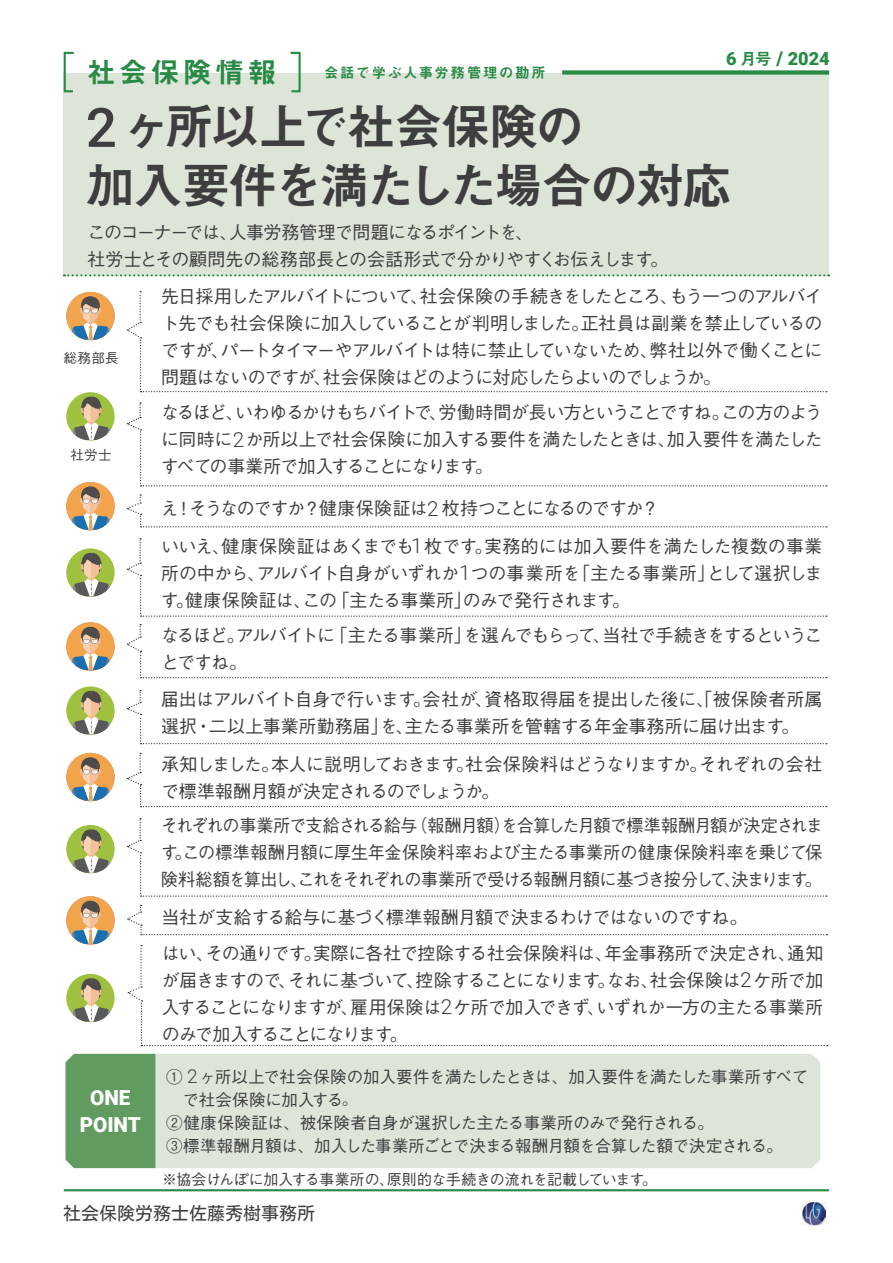
<style>
.page{position:relative;width:893px;height:1263px;background:#fff}
.page>*{position:absolute;margin:0;border:0;box-sizing:border-box;transform-origin:0 0}
.t1{font:49.5px/58.5px "Midashi Go Pr 6 N MB31 90 msp RKSJ H";letter-spacing:-.065em;color:#3e3e3f}
.t2{font:28.8px "Midashi Go Pr 6 N MB31 90 msp RKSJ H";letter-spacing:.115em;color:#298a46}
.t3{font:900 20.7px/27px "Roboto";letter-spacing:-.005em;color:#fff;text-align:center}
.t4{font:900 18.15px "Roboto";color:#298a46}
.t5{font:18px/27px "Gothic BBB Pr 6 N Medium 90 msp RKSJ H";letter-spacing:-.05em;color:#3e3e3f}
.t6{font:18px/37.7px "Gothic BBB Pr 6 N Medium 90 msp RKSJ H";letter-spacing:-.025em;color:#3e3e3f}
.t7{font:18px/36px "Gothic BBB Pr 6 N Medium 90 msp RKSJ H";letter-spacing:-.03em;color:#3e3e3f}
.t8{font:18px/27px "Gothic BBB Pr 6 N Medium 90 msp RKSJ H";letter-spacing:-.075em;color:#3e3e3f}
.t9{font:18px "Motoya L Cedar W3 90 ms RKSJ H";color:#3f3f40}
.t10{font:17.7px/27px "Gothic BBB Pr 6 N Medium 90 msp RKSJ H";letter-spacing:-.09em;color:#3e3e3f;text-align:justify}
.t11{font:16.5px/22.8px "Gothic BBB Pr 6 N Medium 90 msp RKSJ H";letter-spacing:-.025em;color:#3e3e3f}
.t12{font:15px "Gothic BBB Pr 6 N Medium 90 msp RKSJ H";letter-spacing:-.03em;color:#3e3e3f}
.t13{font:14.4px "Midashi Go Pr 6 N MB31 90 msp RKSJ H";letter-spacing:.115em;color:#298a46}
.t14{font:13.5px "Gothic BBB Pr 6 N Medium 90 msp RKSJ H";letter-spacing:.025em;color:#3e3e3f}
.s1{font-family:"Midashi Go Pr 6 N MB31 90 msp RKSJ H";font-weight:400;font-size:16.5px}
.s2{font-size:18.9px}
.s3{font-family:"Roboto";font-weight:500;font-size:54.45px}
.s4{font-family:"Roboto";font-weight:300;font-size:20.7px}
.s5{font-family:"Roboto";font-weight:300;font-size:18.9px}
.s6{font-size:15px}
</style>
<div class="page">
<img style="left:802px;top:1202px;width:23px;height:23px">
<div style="left:64px;top:73px;width:765px;height:202px;background:#dce5d8"></div>
<svg style="left:64px;top:274px;width:765px;height:3px"></svg>
<div style="left:562px;top:70px;width:267px;height:5px;background:#298a46"></div>
<svg style="left:63px;top:51px;width:11px;height:42px"></svg>
<svg style="left:290px;top:51px;width:11px;height:42px"></svg>
<hr style="left:64px;top:1189px;width:765px;height:2px;background:#298a46">
<div style="left:155px;top:1054px;width:665px;height:114px;background:#dce5d8"></div>
<svg style="left:127px;top:291px;width:700px;height:101px"></svg>
<svg style="left:127px;top:624px;width:700px;height:54px"></svg>
<svg style="left:127px;top:690px;width:700px;height:54px"></svg>
<svg style="left:127px;top:753px;width:700px;height:54px"></svg>
<svg style="left:127px;top:905px;width:700px;height:30px"></svg>
<svg style="left:128px;top:945px;width:700px;height:101px"></svg>
<svg style="left:127px;top:818px;width:700px;height:79px"></svg>
<svg style="left:127px;top:402px;width:700px;height:84px"></svg>
<div style="left:65px;top:1054px;width:90px;height:114px;background:#619b60"></div>
<svg style="left:127px;top:494px;width:700px;height:33px"></svg>
<svg style="left:127px;top:538px;width:700px;height:79px"></svg>
<div style="left:66px;top:292px;width:49px;height:48px;background:#f1a44b;border-radius:50%"></div>
<svg style="left:72px;top:297px;width:37px;height:43px"></svg>
<div style="left:66px;top:482px;width:49px;height:48px;background:#f1a44b;border-radius:50%"></div>
<svg style="left:72px;top:487px;width:37px;height:43px"></svg>
<div style="left:66px;top:622px;width:49px;height:49px;background:#f1a44b;border-radius:50%"></div>
<svg style="left:72px;top:627px;width:37px;height:43px"></svg>
<div style="left:66px;top:753px;width:49px;height:48px;background:#f1a44b;border-radius:50%"></div>
<svg style="left:72px;top:758px;width:37px;height:43px"></svg>
<div style="left:66px;top:896px;width:49px;height:49px;background:#f1a44b;border-radius:50%"></div>
<svg style="left:72px;top:901px;width:37px;height:43px"></svg>
<svg style="left:66px;top:392px;width:49px;height:49px"></svg>
<svg style="left:69px;top:395px;width:45px;height:45px"></svg>
<svg style="left:66px;top:548px;width:49px;height:49px"></svg>
<svg style="left:69px;top:551px;width:45px;height:45px"></svg>
<svg style="left:66px;top:686px;width:49px;height:49px"></svg>
<svg style="left:69px;top:689px;width:45px;height:45px"></svg>
<svg style="left:66px;top:825px;width:49px;height:48px"></svg>
<svg style="left:69px;top:828px;width:45px;height:45px"></svg>
<svg style="left:66px;top:974px;width:49px;height:48px"></svg>
<svg style="left:69px;top:977px;width:45px;height:45px"></svg>
<p class="t4" style="left:726px;top:49px;width:105px">6 <span class="s1">月号</span> <span class="s2">/</span> 2024</p>
<h2 class="t2" style="left:87px;top:62px;width:190px">社会保険情報</h2>
<p class="t13" style="left:324px;top:67px;width:223px">会話で学ぶ人事労務管理の勘所</p>
<h1 class="t1" style="left:86px;top:104px;width:648px"><span class="s3">2</span> ヶ所以上で社会保険の<br>加入要件を満たした場合の対応</h1>
<p class="t5" style="left:88px;top:221px;width:582px">このコーナーでは、人事労務管理で問題になるポイントを、<br>社労士とその顧問先の総務部長との会話形式で分かりやすくお伝えします。</p>
<p class="t14" style="left:63px;top:353px;width:57px">総務部長</p>
<p class="t14" style="left:71px;top:449px;width:42px">社労士</p>
<p class="t3" style="left:80px;top:1084px;width:63px">ONE<br>POINT</p>
<p class="t5" style="left:161px;top:285px;width:663px;text-align:justify">先日採用したアルバイトについて、社会保険の手続きをしたところ、もう一つのアルバイト先でも社会保険に加入していることが判明しました。正社員は副業を禁止しているのですが、パートタイマーやアルバイトは特に禁止していないため、弊社以外で働くことに問題はないのですが、社会保険はどのように対応したらよいのでしょうか。</p>
<p class="t5" style="left:161px;top:402px;width:663px;text-align:justify">なるほど、いわゆるかけもちバイトで、労働時間が長い方ということですね。この方のように同時に<span class="s4">2</span>か所以上で社会保険に加入する要件を満たしたときは、加入要件を満たしたすべての事業所で加入することになります。</p>
<p class="t6" style="left:161px;top:492px;width:663px">え！そうなのですか？健康保険証は<span class="s4">2</span> 枚持つことになるのですか？<br>いいえ、健康保険証はあくまでも<span class="s4">1</span>枚です。実務的には加入要件を満たした複数の事業</p>
<p class="t5" style="left:161px;top:562px;width:663px">所の中から、アルバイト自身がいずれか<span class="s4">1</span>つの事業所を「主たる事業所」として選択します。健康保険証は、この「主たる事業所」のみで発行されます。</p>
<p class="t8" style="left:161px;top:624px;width:663px">なるほど。アルバイトに「主たる事業所」を選んでもらって、当社で手続きをするということですね。</p>
<p class="t6" style="left:161px;top:688px;width:663px;line-height:27px">届出はアルバイト自身で行います。会社が、資格取得届を提出した後に、「被保険者所属選択・二以上事業所勤務届」を、主たる事業所を管轄する年金事務所に届け出ます。</p>
<p class="t5" style="left:161px;top:753px;width:663px">承知しました。本人に説明しておきます。社会保険料はどうなりますか。それぞれの会社で標準報酬月額が決定されるのでしょうか。</p>
<p class="t10" style="left:161px;top:814px;width:664px">それぞれの事業所で支給される給与（報酬月額）を合算した月額で標準報酬月額が決定されます。この標準報酬月額に厚生年金保険料率および主たる事業所の健康保険料率を乗じて保険料総額を算出し、これをそれぞれの事業所で受ける報酬月額に基づき按分して、決まります。</p>
<p class="t7" style="left:161px;top:901px;width:663px">当社が支給する給与に基づく標準報酬月額で決まるわけではないのですね。<br>はい、その通りです。実際に各社で控除する社会保険料は、年金事務所で決定され、通知</p>
<p class="t5" style="left:162px;top:969px;width:663px;text-align:justify">が届きますので、それに基づいて、控除することになります。なお、社会保険は<span class="s4">2</span>ケ所で加入することになりますが、雇用保険は<span class="s4">2</span>ケ所で加入できず、いずれか一方の主たる事業所のみで加入することになります。</p>
<p class="t11" style="left:166px;top:1068px;width:643px">① <span class="s5">2</span> ヶ所以上で社会保険の加入要件を満たしたときは、加入要件を満たした事業所すべて　で社会保険に加入する<span class="s6">。<br></span>②健康保険証は、被保険者自身が選択した主たる事業所のみで発行される。<br>③標準報酬月額は、加入した事業所ごとで決まる報酬月額を合算した額で決定される。</p>
<p class="t12" style="left:162px;top:1173px;width:496px">※協会けんぽに加入する事業所の、原則的な手続きの流れを記載しています。</p>
<p class="t9" style="left:63px;top:1204px;width:253px">社会保険労務士佐藤秀樹事務所</p>
</div>
